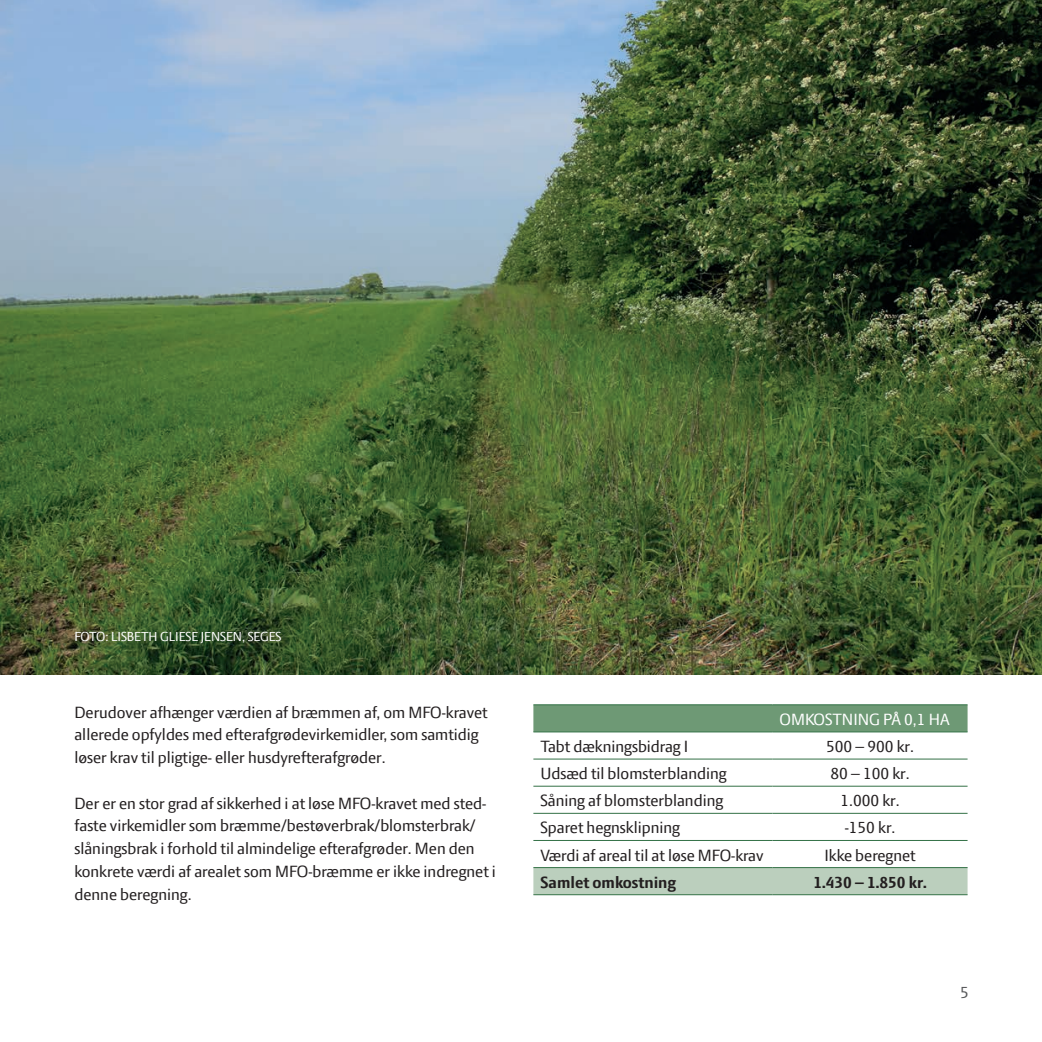
<style>
.page{position:relative;width:1042px;height:1042px;background:#fff}
.page>*{position:absolute;margin:0;border:0;box-sizing:border-box;transform-origin:0 0}
.t1{font:17.5px/22.8px "LF Press Sans";color:#231f20}
.t2{font:700 17.5px "LF Press Sans";color:#231f20}
.t3{font:17.5px "LF Press Sans";color:#fff}
.t4{font:17.5px "LF Press Sans";color:#57585a}
.t5{font:14px "LF Press Sans";color:#fff}
</style>
<div class="page">
<div style="left:533px;top:705px;width:434px;height:26px;background:#6e9975"></div>
<div style="left:533px;top:868px;width:434px;height:26px;background:#bbcfbd"></div>
<hr style="left:533px;top:704px;width:239px;height:1px;background:#337146">
<hr style="left:772px;top:704px;width:195px;height:1px;background:#337146">
<hr style="left:533px;top:731px;width:239px;height:1px;background:#337146">
<hr style="left:772px;top:731px;width:195px;height:1px;background:#337146">
<hr style="left:533px;top:759px;width:239px;height:1px;background:#337146">
<hr style="left:772px;top:759px;width:195px;height:1px;background:#337146">
<hr style="left:533px;top:786px;width:239px;height:1px;background:#337146">
<hr style="left:772px;top:786px;width:195px;height:1px;background:#337146">
<hr style="left:533px;top:813px;width:239px;height:1px;background:#337146">
<hr style="left:772px;top:813px;width:195px;height:1px;background:#337146">
<hr style="left:533px;top:840px;width:239px;height:1px;background:#337146">
<hr style="left:772px;top:840px;width:195px;height:1px;background:#337146">
<hr style="left:533px;top:867px;width:239px;height:1px;background:#337146">
<hr style="left:772px;top:867px;width:195px;height:1px;background:#337146">
<hr style="left:533px;top:894px;width:239px;height:1px;background:#337146">
<hr style="left:772px;top:894px;width:195px;height:1px;background:#337146">
<img style="left:0;top:0;width:1042px;height:675px">
<p class="t5" style="left:74px;top:628px;width:208px">FOTO: LISBETH GLIESE JENSEN, SEGES</p>
<p class="t1" style="left:74px;top:700px;width:415px">Derudover afhænger værdien af bræmmen af, om MFO-kravet allerede opfyldes med efterafgrødevirkemidler, som samtidig løser krav til pligtige- eller husdyrefterafgrøder.</p>
<p class="t1" style="left:74px;top:791px;width:423px">Der er en stor grad af sikkerhed i at løse MFO-kravet med sted&shy;faste virkemidler som bræmme/bestøverbrak/blomsterbrak/ slåningsbrak i forhold til almindelige efterafgrøder. Men den konkrete værdi af arealet som MFO-bræmme er ikke indregnet i denne beregning.</p>
<p class="t3" style="left:779px;top:709px;width:172px">OMKOSTNING PÅ 0,1 HA</p>
<p class="t1" style="left:540px;top:735px;width:149px">Tabt dækningsbidrag I</p>
<p class="t1" style="left:826px;top:735px;width:89px">500 – 900 kr.</p>
<p class="t1" style="left:540px;top:762px;width:188px">Udsæd til blomsterblanding</p>
<p class="t1" style="left:830px;top:762px;width:81px">80 – 100 kr.</p>
<p class="t1" style="left:540px;top:789px;width:184px">Såning af blomsterblanding</p>
<p class="t1" style="left:840px;top:789px;width:61px">1.000 kr.</p>
<p class="t1" style="left:540px;top:816px;width:141px">Sparet hegnsklipning</p>
<p class="t1" style="left:844px;top:816px;width:52px">-150 kr.</p>
<p class="t1" style="left:540px;top:843px;width:225px">Værdi af areal til at løse MFO-krav</p>
<p class="t1" style="left:824px;top:843px;width:93px">Ikke beregnet</p>
<p class="t2" style="left:540px;top:872px;width:137px">Samlet omkostning</p>
<p class="t2" style="left:813px;top:872px;width:115px">1.430 – 1.850 kr.</p>
<p class="t4" style="left:960px;top:982px;width:10px">5</p>
</div>
